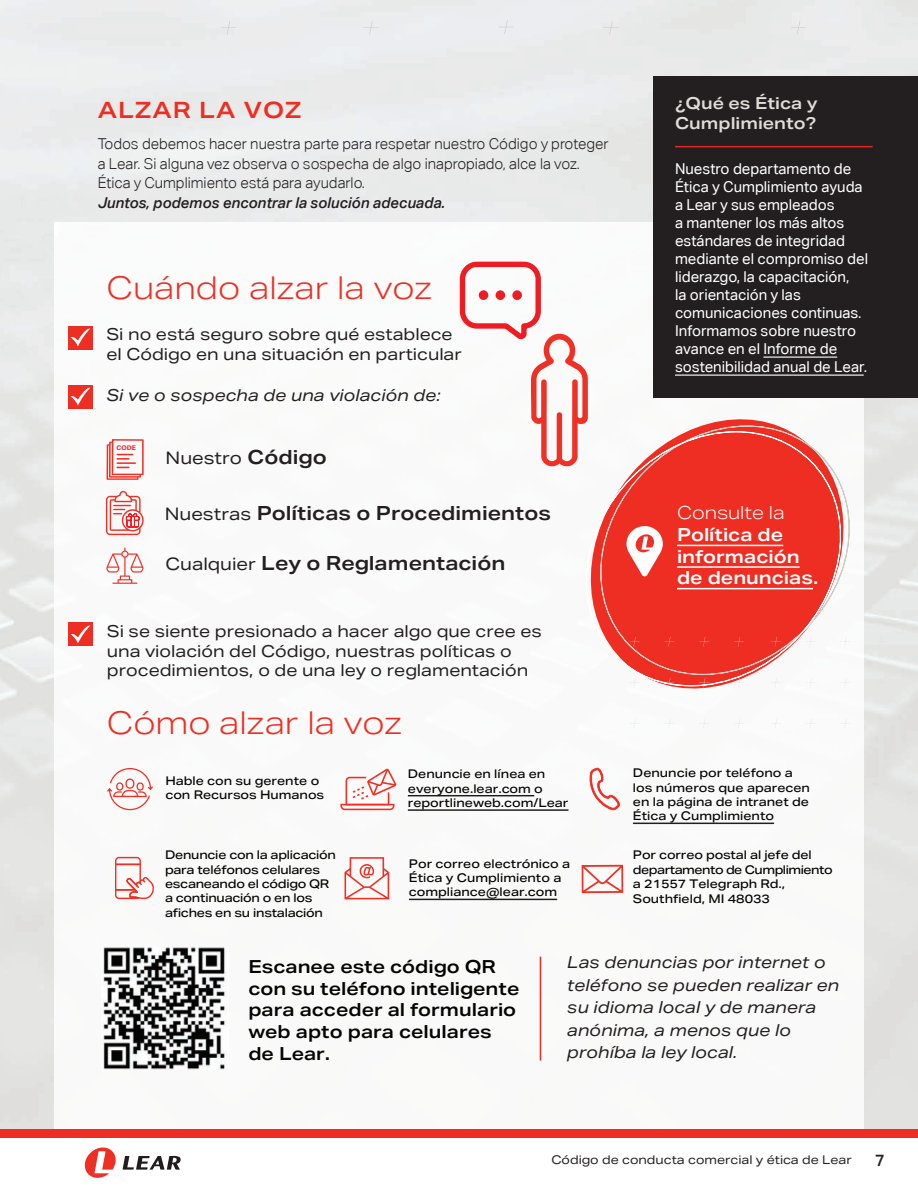
<style>
.page{position:relative;width:918px;height:1188px;background:#fff}
.page>*{position:absolute;margin:0;border:0;box-sizing:border-box;transform-origin:0 0}
.t1{font:300 31.5px "Aktiv Grotesk Ex Trial";color:#ee2e22}
.t2{font:600 22.5px "Aktiv Grotesk Ex Trial";letter-spacing:.05em;color:#ee2e22}
.t3{font:600 19.5px "Aktiv Grotesk Ex Trial";color:#231f20}
.t4{font:600 18px/21.6px "Aktiv Grotesk Ex Trial";color:#040503}
.t5{font:600 18px/21.6px "Aktiv Grotesk Ex Trial";color:#fff}
.t6{font:300 18px "Aktiv Grotesk Ex Trial";color:#fff}
.t7{font:17.25px "Aktiv Grotesk Ex Trial";color:#231f20}
.t8{font:16.5px/19.8px "Aktiv Grotesk Ex Trial";color:#231f20}
.t9{font:italic 16.5px/22.5px "Aktiv Grotesk Ex Trial";color:#231f20}
.t10{font:600 16.5px/19.8px "Aktiv Grotesk Ex Trial";color:#e0dcd9}
.t11{font:500 16.35px "Aktiv Grotesk";color:#231f20}
.t12{font:15px/18px "Aktiv Grotesk";color:#fff}
.t13{font:300 15px/19.5px "Aktiv Grotesk";color:#231f20}
.t14{font:italic 500 15px "Aktiv Grotesk";color:#231f20}
.t15{font:500 12px/14.4px "Aktiv Grotesk Ex Trial";color:#040503}
.t16{font:500 12px/14.4px "Aktiv Grotesk Ex Trial";letter-spacing:-.02em;color:#040503}
.t17{font:12px "Aktiv Grotesk Ex Trial";color:#231f20}
.t18{font:700 6.45px "Aktiv Grotesk";color:#ee1d23;scale:1.07 1}
.s1{font-weight:600;font-size:19.5px}
.s2{font-weight:400;font-size:17.25px}
</style>
<div class="page">
<img style="left:0;top:0;width:918px;height:1130px">
<div style="left:54px;top:222px;width:810px;height:908px;background:#fff"></div>
<svg style="left:674px;top:419px;width:104px;height:270px"></svg>
<svg style="left:674px;top:426px;width:115px;height:5px"></svg>
<svg style="left:590px;top:431px;width:260px;height:255px"></svg>
<svg style="left:627px;top:526px;width:36px;height:50px"></svg>
<hr style="left:677px;top:545px;width:106px;height:1px;background:#fff">
<hr style="left:677px;top:566px;width:123px;height:2px;background:#fff">
<hr style="left:677px;top:588px;width:136px;height:1px;background:#fff">
<div style="left:653px;top:76px;width:265px;height:321px;background:#231f20"></div>
<hr style="left:763px;top:357px;width:74px;height:1px;background:#fff">
<hr style="left:675px;top:375px;width:189px;height:1px;background:#fff">
<hr style="left:675px;top:146px;width:198px;height:1px;background:#e22725">
<svg style="left:107px;top:439px;width:37px;height:41px"></svg>
<svg style="left:106px;top:491px;width:38px;height:44px"></svg>
<svg style="left:106px;top:548px;width:38px;height:36px"></svg>
<svg style="left:459px;top:261px;width:129px;height:205px"></svg>
<svg style="left:107px;top:768px;width:46px;height:42px"></svg>
<hr style="left:408px;top:795px;width:126px;height:1px;background:#231f20">
<hr style="left:408px;top:809px;width:161px;height:2px;background:#231f20">
<svg style="left:340px;top:769px;width:56px;height:41px"></svg>
<hr style="left:633px;top:823px;width:141px;height:1px;background:#231f20">
<svg style="left:589px;top:768px;width:31px;height:42px"></svg>
<hr style="left:409px;top:899px;width:148px;height:1px;background:#231f20">
<svg style="left:345px;top:857px;width:44px;height:42px"></svg>
<svg style="left:582px;top:865px;width:41px;height:28px"></svg>
<hr style="left:540px;top:957px;width:1px;height:104px;background:#ee2e22">
<svg style="left:771px;top:637px;width:10px;height:10px"></svg>
<svg style="left:806px;top:637px;width:10px;height:10px"></svg>
<svg style="left:840px;top:637px;width:10px;height:10px"></svg>
<svg style="left:875px;top:637px;width:10px;height:10px"></svg>
<svg style="left:771px;top:678px;width:10px;height:10px"></svg>
<svg style="left:806px;top:678px;width:10px;height:10px"></svg>
<svg style="left:840px;top:678px;width:10px;height:10px"></svg>
<svg style="left:875px;top:678px;width:10px;height:10px"></svg>
<svg style="left:771px;top:719px;width:10px;height:9px"></svg>
<svg style="left:806px;top:719px;width:10px;height:10px"></svg>
<svg style="left:841px;top:719px;width:9px;height:10px"></svg>
<svg style="left:875px;top:719px;width:10px;height:10px"></svg>
<svg style="left:630px;top:637px;width:10px;height:10px"></svg>
<svg style="left:664px;top:637px;width:10px;height:10px"></svg>
<svg style="left:699px;top:637px;width:10px;height:10px"></svg>
<svg style="left:734px;top:637px;width:10px;height:10px"></svg>
<svg style="left:630px;top:678px;width:10px;height:10px"></svg>
<svg style="left:664px;top:678px;width:10px;height:9px"></svg>
<svg style="left:699px;top:678px;width:10px;height:10px"></svg>
<svg style="left:734px;top:678px;width:10px;height:10px"></svg>
<svg style="left:630px;top:719px;width:9px;height:9px"></svg>
<svg style="left:665px;top:719px;width:9px;height:9px"></svg>
<svg style="left:699px;top:719px;width:10px;height:10px"></svg>
<svg style="left:734px;top:719px;width:10px;height:10px"></svg>
<svg style="left:115px;top:857px;width:39px;height:42px"></svg>
<div style="left:68px;top:326px;width:25px;height:23px;background:#ee2e22"></div>
<div style="left:68px;top:385px;width:25px;height:24px;background:#ee2e22"></div>
<div style="left:68px;top:623px;width:25px;height:23px;background:#ee2e22"></div>
<svg style="left:71px;top:328px;width:19px;height:18px"></svg>
<svg style="left:71px;top:388px;width:19px;height:18px"></svg>
<svg style="left:71px;top:625px;width:19px;height:18px"></svg>
<img style="left:101px;top:947px;width:126px;height:122px">
<div style="left:0;top:1130px;width:918px;height:8px;background:#ee2e22"></div>
<svg style="left:84px;top:1148px;width:32px;height:30px"></svg>
<svg style="left:123px;top:1156px;width:58px;height:14px"></svg>
<svg style="left:221px;top:21px;width:15px;height:14px"></svg>
<svg style="left:363px;top:21px;width:15px;height:13px"></svg>
<svg style="left:498px;top:20px;width:15px;height:14px"></svg>
<svg style="left:603px;top:21px;width:15px;height:14px"></svg>
<svg style="left:791px;top:21px;width:15px;height:13px"></svg>
<h2 class="t2" style="left:98px;top:97px;width:205px">ALZAR LA VOZ</h2>
<p class="t13" style="left:98px;top:134px;width:512px">Todos debemos hacer nuestra parte para respetar nuestro Código y proteger a Lear. Si alguna vez observa o sospecha de algo inapropiado, alce la voz.<br>Ética y Cumplimiento está para ayudarlo.</p>
<p class="t14" style="left:98px;top:193px;width:349px">Juntos, podemos encontrar la solución adecuada.</p>
<h1 class="t1" style="left:106px;top:269px;width:327px">Cuándo alzar la voz</h1>
<h3 class="t8" style="left:106px;top:325px;width:357px">Si no está seguro sobre qué establece el Código en una situación en particular</h3>
<h3 class="t9" style="left:106px;top:384px;width:336px">Si ve o sospecha de una violación de:</h3>
<p class="t18" style="left:117px;top:444px;width:20px">CODE</p>
<h3 class="t7" style="left:166px;top:448px;width:163px">Nuestro <span class="s1">Código</span></h3>
<h3 class="t3" style="left:165px;top:501px;width:388px"><span class="s2">Nuestras</span> Políticas o Procedimientos</h3>
<h3 class="t3" style="left:166px;top:552px;width:341px"><span class="s2">Cualquier</span> Ley o Reglamentación</h3>
<h3 class="t8" style="left:107px;top:621px;width:437px">Si se siente presionado a hacer algo que cree es una violación del Código, nuestras políticas o procedimientos, o de una ley o reglamentación</h3>
<h1 class="t1" style="left:107px;top:704px;width:297px">Cómo alzar la voz</h1>
<h3 class="t10" style="left:675px;top:94px;width:144px">¿Qué es Ética y<br>Cumplimiento?</h3>
<p class="t12" style="left:675px;top:160px;width:195px">Nuestro departamento de<br>Ética y Cumplimiento ayuda a Lear y sus empleados<br>a mantener los más altos estándares de integridad mediante el compromiso del liderazgo, la capacitación,<br>la orientación y las comunicaciones continuas.<br>Informamos sobre nuestro avance en el Informe de sostenibilidad anual de Lear.</p>
<h3 class="t6" style="left:677px;top:503px;width:109px">Consulte la</h3>
<h3 class="t5" style="left:677px;top:524px;width:143px">Política de información de denuncias.</h3>
<p class="t15" style="left:165px;top:773px;width:160px">Hable con su gerente o con Recursos Humanos</p>
<p class="t15" style="left:408px;top:767px;width:162px">Denuncie en línea en everyone.lear.com o reportlineweb.com/Lear</p>
<p class="t15" style="left:633px;top:766px;width:179px">Denuncie por teléfono a los números que aparecen en la página de intranet de<br>Ética y Cumplimiento</p>
<p class="t16" style="left:165px;top:848px;width:173px">Denuncie con la aplicación para teléfonos celulares escaneando el código QR a continuación o en los afiches en su instalación</p>
<p class="t15" style="left:409px;top:856px;width:163px">Por correo electrónico a<br>Ética y Cumplimiento a compliance@lear.com</p>
<h3 class="t9" style="left:567px;top:951px;width:274px">Las denuncias por internet o teléfono se pueden realizar en su idioma local y de manera anónima, a menos que lo prohíba la ley local.</h3>
<p class="t15" style="left:633px;top:848px;width:201px">Por correo postal al jefe del departamento de Cumplimiento a 21557 Telegraph Rd.,<br>Southfield, MI 48033</p>
<h3 class="t4" style="left:248px;top:956px;width:273px">Escanee este código QR con su teléfono inteligente para acceder al formulario web apto para celulares de Lear.</h3>
<p class="t17" style="left:551px;top:1153px;width:302px">Código de conducta comercial y ética de Lear</p>
<h3 class="t11" style="left:875px;top:1150px;width:11px">7</h3>
</div>
